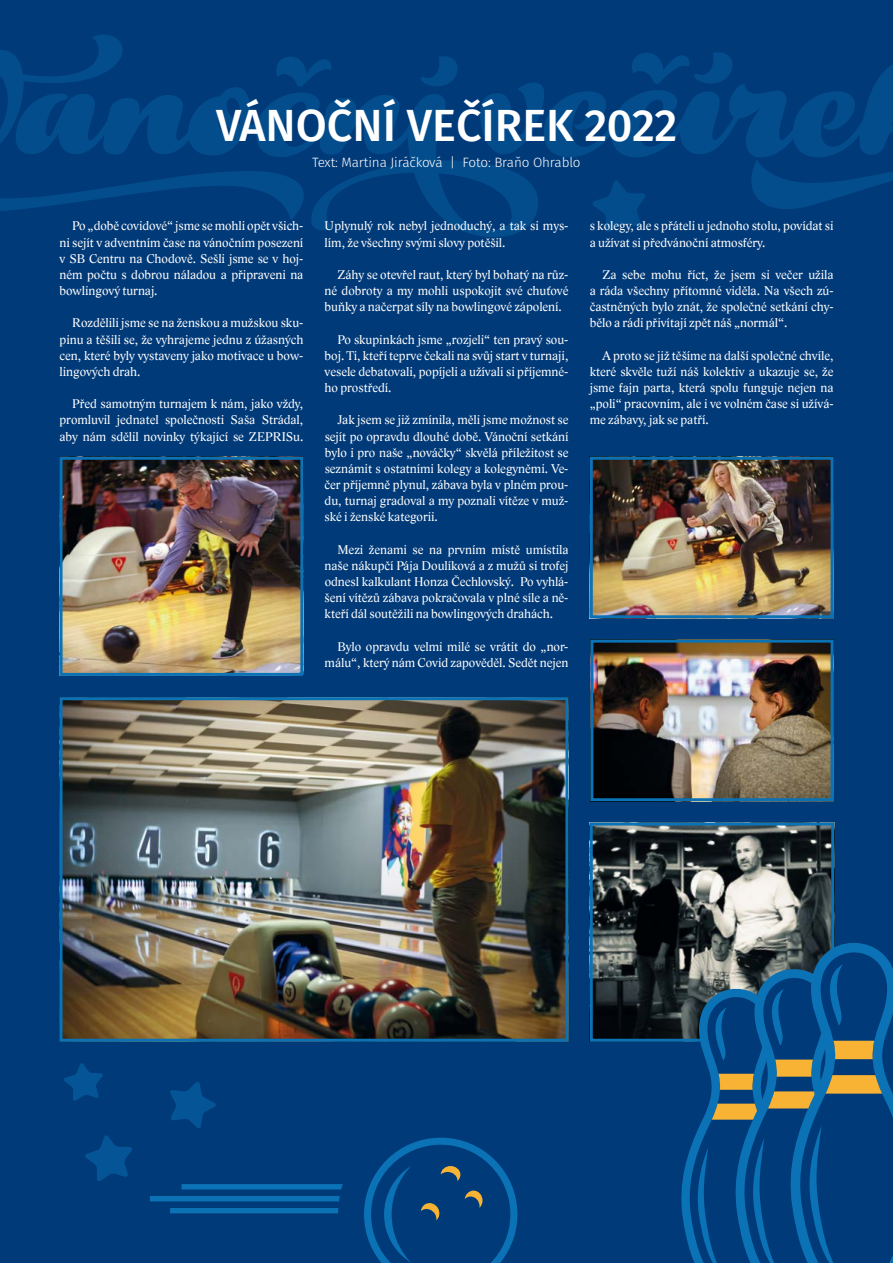
<style>
.page{position:relative;width:893px;height:1263px;background:#003a79}
.page>*{position:absolute;margin:0;border:0;box-sizing:border-box;transform-origin:0 0}
.t1{font:500 45px "Fira Sans";color:#fff}
.t2{font:300 13.5px "Fira Sans";letter-spacing:-.01em;color:#fff}
.t3{font:13.05px/16.2px "Lido STF";color:#fff;text-align:justify}
</style>
<div class="page">
<img style="left:594px;top:644px;width:236px;height:153px">
<div style="left:590px;top:640px;width:244px;height:161px;border:3px solid #0b72b5"></div>
<div style="left:150px;top:1196px;width:198px;height:5px;background:#0b72b5"></div>
<div style="left:170px;top:1208px;width:178px;height:5px;background:#0b72b5"></div>
<div style="left:182px;top:1184px;width:166px;height:5px;background:#0b72b5"></div>
<svg style="left:421px;top:56px;width:37px;height:30px"></svg>
<svg style="left:311px;top:94px;width:227px;height:143px"></svg>
<svg style="left:0;top:35px;width:331px;height:185px"></svg>
<svg style="left:480px;top:82px;width:63px;height:72px"></svg>
<svg style="left:638px;top:52px;width:90px;height:4px"></svg>
<svg style="left:543px;top:56px;width:350px;height:176px"></svg>
<img style="left:64px;top:701px;width:500px;height:337px">
<div style="left:60px;top:697px;width:508px;height:345px;border:3px solid #0b72b5"></div>
<img style="left:64px;top:461px;width:235px;height:211px">
<div style="left:60px;top:457px;width:243px;height:219px;border:3px solid #0b72b5"></div>
<img style="left:594px;top:826px;width:236px;height:212px">
<div style="left:590px;top:822px;width:244px;height:220px;border:3px solid #0b72b5"></div>
<svg style="left:678px;top:927px;width:215px;height:336px"></svg>
<svg style="left:338px;top:1137px;width:180px;height:126px"></svg>
<img style="left:594px;top:461px;width:236px;height:153px">
<div style="left:590px;top:457px;width:244px;height:161px;border:3px solid #0b72b5"></div>
<svg style="left:85px;top:1135px;width:47px;height:46px"></svg>
<svg style="left:170px;top:1082px;width:46px;height:46px"></svg>
<svg style="left:64px;top:1063px;width:39px;height:38px"></svg>
<h1 class="t1" style="left:216px;top:94px;width:463px">VÁNOČNÍ VEČÍREK 2022</h1>
<p class="t2" style="left:312px;top:153px;width:270px">Text: Martina Jiráčková | Foto: Braňo Ohrablo</p>
<p class="t3" style="left:60px;top:218px;width:245px;text-indent:13px">Po „době covidové“ jsme semohli opět všich&shy;ni sejít v adventním čase na vánočním posezení v SB Centru na Chodově. Sešli jsme se v hoj&shy;ném počtu s dobrou náladou a připraveni na bowlingový turnaj.</p>
<p class="t3" style="left:60px;top:315px;width:245px;text-indent:13px">Rozdělili jsme se na ženskou a mužskou sku&shy;pinu a těšili se, že vyhrajeme jednu z úžasných cen, které byly vystaveny jako motivace u bow&shy;lingových drah.</p>
<p class="t3" style="left:60px;top:396px;width:245px;text-indent:13px">Před samotným turnajem k nám, jako vždy, promluvil jednatel společnosti Saša Strádal, aby nám sdělil novinky týkající se ZEPRISu.</p>
<p class="t3" style="left:325px;top:218px;width:245px">Uplynulý rok nebyl jednoduchý, a tak si mys&shy;lím, že všechny svými slovy potěšil.</p>
<p class="t3" style="left:325px;top:267px;width:245px;text-indent:13px">Záhy se otevřel raut, který byl bohatý na růz&shy;né dobroty a my mohli uspokojit své chuťové buňky a načerpat síly na bowlingové zápolení.</p>
<p class="t3" style="left:325px;top:331px;width:245px;text-indent:13px">Po skupinkách jsme „rozjeli“ ten pravý sou&shy;boj. Ti, kteří teprve čekali na svůj start v turnaji, vesele debatovali, popíjeli a užívali si příjemné&shy;ho prostředí.</p>
<p class="t3" style="left:325px;top:412px;width:245px;text-indent:13px">Jak jsem se již zmínila, měli jsme možnost se sejít po opravdu dlouhé době. Vánoční setkání bylo i pro naše „nováčky“ skvělá příležitost se seznámit s ostatními kolegy a kolegyněmi. Ve&shy;čer příjemně plynul, zábava byla v plném prou&shy;du, turnaj gradoval a my poznali vítěze v muž&shy;ské i ženské kategorii.</p>
<p class="t3" style="left:325px;top:541px;width:245px;text-indent:13px">Mezi ženami se na prvním místě umístila naše nákupčí Pája Doulíková a z mužů si trofej odnesl kalkulant Honza Čechlovský. Po vyhlá&shy;šení vítězů zábava pokračovala v plné síle a ně&shy;kteří dál soutěžili na bowlingových drahách.</p>
<p class="t3" style="left:325px;top:638px;width:245px;text-align:right">Bylo opravdu velmi milé se vrátit do „nor&shy;málu“, který nám Covid zapověděl. Sedět nejen</p>
<p class="t3" style="left:590px;top:218px;width:245px">s kolegy, ale s přáteli u jednoho stolu, povídat si a užívat si předvánoční atmosféry.</p>
<p class="t3" style="left:590px;top:267px;width:245px;text-indent:13px">Za sebe mohu říct, že jsem si večer užila a ráda všechny přítomné viděla. Na všech zú&shy;častněných bylo znát, že společné setkání chy&shy;bělo a rádi přivítají zpět náš „normál“.</p>
<p class="t3" style="left:590px;top:347px;width:245px;text-indent:13px">A proto se již těšíme na další společné chvíle, které skvěle tuží náš kolektiv a ukazuje se, že jsme fajn parta, která spolu funguje nejen na „poli“ pracovním, ale i ve volném čase si užívá&shy;me zábavy, jak se patří.</p>
</div>
